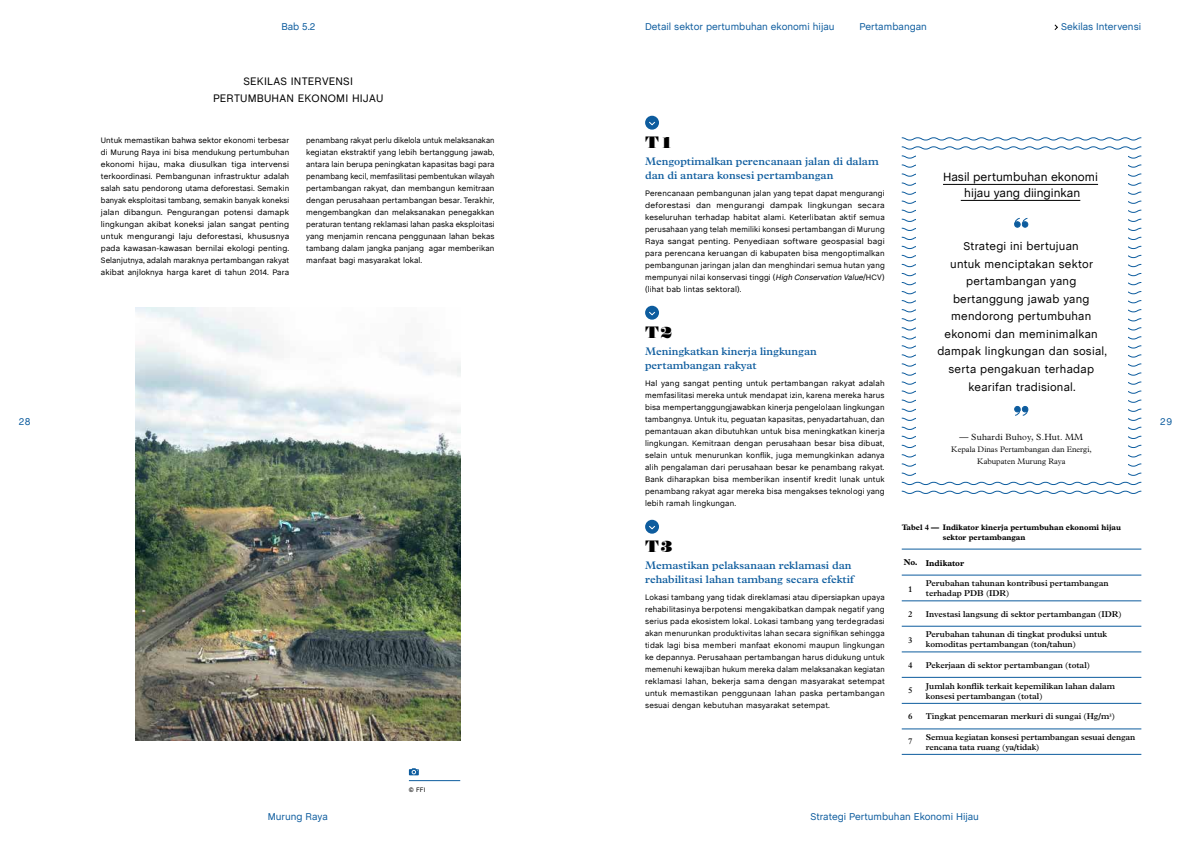
<style>
.page{position:relative;width:1191px;height:842px;background:#fff}
.page>*{position:absolute;margin:0;border:0;box-sizing:border-box;transform-origin:0 0}
.t1{font:16px "Normande BT";color:#000}
.t2{font:12px/16px "Chalet";color:#000;text-align:center}
.t3{font:11.5px/17.6px "Chalet";letter-spacing:.02em;color:#000;text-align:center}
.t4{font:600 11px/14px "Plantin";color:#0d5c9e}
.t5{font:11px/17px "Chalet";letter-spacing:.02em;color:#000;text-align:center}
.t6{font:10px "Chalet";color:#0d5c9e}
.t7{font:300 9px "Plantin";letter-spacing:.02em;color:#000}
.t8{font:600 8.5px/10px "Plantin";color:#000}
.t9{font:700 8.5px "Plantin";color:#000}
.t10{font:8px/12px "Chalet";letter-spacing:.02em;color:#000;text-align:justify}
.t11{font:8px/12px "Chalet";letter-spacing:.02em;color:#000;text-align:justify;scale:.95 1}
.t12{font:700 8px/10px "Plantin";color:#000}
.t13{font:300 8px/12px "Plantin";color:#000;text-align:center}
.t14{font:6.5px "Chalet";color:#000}
.s1{font-style:italic}
</style>
<div class="page">
<div style="left:645px;top:116px;width:14px;height:14px;background:#0d5c9e;border-radius:50%"></div>
<svg style="left:649px;top:121px;width:6px;height:5px"></svg>
<div style="left:645px;top:306px;width:14px;height:14px;background:#0d5c9e;border-radius:50%"></div>
<svg style="left:649px;top:311px;width:6px;height:5px"></svg>
<div style="left:645px;top:520px;width:14px;height:14px;background:#0d5c9e;border-radius:50%"></div>
<svg style="left:649px;top:526px;width:6px;height:4px"></svg>
<hr style="left:901px;top:549px;width:240px;height:1px;background:#0d5c9e">
<hr style="left:901px;top:575px;width:240px;height:1px;background:#0d5c9e">
<hr style="left:901px;top:601px;width:240px;height:1px;background:#0d5c9e">
<hr style="left:901px;top:626px;width:240px;height:1px;background:#0d5c9e">
<hr style="left:901px;top:652px;width:240px;height:1px;background:#0d5c9e">
<hr style="left:901px;top:677px;width:240px;height:1px;background:#0d5c9e">
<hr style="left:901px;top:703px;width:240px;height:1px;background:#0d5c9e">
<hr style="left:901px;top:729px;width:240px;height:1px;background:#0d5c9e">
<hr style="left:901px;top:754px;width:240px;height:1px;background:#0d5c9e">
<svg style="left:901px;top:137px;width:240px;height:311px"></svg>
<svg style="left:901px;top:482px;width:240px;height:3px"></svg>
<svg style="left:901px;top:473px;width:240px;height:3px"></svg>
<svg style="left:901px;top:463px;width:240px;height:4px"></svg>
<svg style="left:901px;top:454px;width:240px;height:3px"></svg>
<div style="left:916px;top:152px;width:211px;height:325px;background:#fff"></div>
<div style="left:1021px;top:221px;width:7px;height:7px;border:1px solid #0d5c9e;border-radius:50%"></div>
<div style="left:1014px;top:221px;width:6px;height:7px;border:1px solid #0d5c9e;border-radius:50%"></div>
<svg style="left:1014px;top:217px;width:14px;height:10px"></svg>
<svg style="left:1014px;top:406px;width:14px;height:10px"></svg>
<hr style="left:943px;top:184px;width:155px;height:1px;background:#000">
<hr style="left:960px;top:200px;width:120px;height:1px;background:#000">
<svg style="left:901px;top:491px;width:240px;height:3px"></svg>
<svg style="left:1054px;top:24px;width:4px;height:6px"></svg>
<hr style="left:409px;top:780px;width:51px;height:1px;background:#0d5c9e">
<svg style="left:409px;top:768px;width:10px;height:7px"></svg>
<img style="left:135px;top:308px;width:325px;height:432px">
<p class="t6" style="left:19px;top:413px;width:13px">28</p>
<p class="t6" style="left:281px;top:19px;width:36px">Bab 5.2</p>
<h3 class="t5" style="left:213px;top:72px;width:172px">SEKILAS INTERVENSI<br>PERTUMBUHAN EKONOMI HIJAU</h3>
<p class="t10" style="left:101px;top:134px;width:190px">Untuk memastikan bahwa sektor ekonomi terbesar di Murung Raya ini bisa mendukung pertumbuhan ekonomi hijau, maka diusulkan tiga intervensi terkoordinasi. Pembangunan infrastruktur adalah salah satu pendorong utama deforestasi. Semakin banyak eksploitasi tambang, semakin banyak koneksi jalan dibangun. Pengurangan potensi damapk lingkungan akibat koneksi jalan sangat penting untuk mengurangi laju deforestasi, khususnya pada kawasan-kawasan bernilai ekologi penting.<br>Selanjutnya, adalah maraknya pertambangan rakyat akibat anjloknya harga karet di tahun 2014. Para</p>
<p class="t11" style="left:306px;top:134px;width:200px">penambang rakyat perlu dikelola untuk melaksanakan kegiatan ekstraktif yang lebih bertanggung jawab, antara lain berupa peningkatan kapasitas bagi para penambang kecil, memfasilitasi pembentukan wilayah pertambangan rakyat, dan membangun kemitraan dengan perusahaan pertambangan besar. Terakhir, mengembangkan dan melaksanakan penegakkan peraturan tentang reklamasi lahan paska eksploitasi yang menjamin rencana penggunaan lahan bekas tambang dalam jangka panjang agar memberikan manfaat bagi masyarakat lokal.</p>
<p class="t6" style="left:268px;top:808px;width:62px">Murung Raya</p>
<p class="t14" style="left:409px;top:785px;width:18px">© FFI</p>
<p class="t6" style="left:645px;top:19px;width:191px">Detail sektor pertumbuhan ekonomi hijau</p>
<p class="t6" style="left:859px;top:19px;width:69px">Pertambangan</p>
<p class="t6" style="left:1061px;top:19px;width:82px">Sekilas Intervensi</p>
<h1 class="t1" style="left:645px;top:132px;width:30px">T1</h1>
<h3 class="t4" style="left:645px;top:154px;width:235px">Mengoptimalkan perencanaan jalan di dalam dan di antara konsesi pertambangan</h3>
<p class="t10" style="left:645px;top:186px;width:241px">Perencanaan pembangunan jalan yang tepat dapat mengurangi deforestasi dan mengurangi dampak lingkungan secara keseluruhan terhadap habitat alami. Keterlibatan aktif semua perusahaan yang telah memiliki konsesi pertambangan di Murung Raya sangat penting. Penyediaan software geospasial bagi para perencana keruangan di kabupaten bisa mengoptimalkan pembangunan jaringan jalan dan menghindari semua hutan yang mempunyai nilai konservasi tinggi (<span class="s1">High Conservation Value</span>/HCV) (lihat bab lintas sektoral).</p>
<h1 class="t1" style="left:645px;top:322px;width:30px">T2</h1>
<h3 class="t4" style="left:645px;top:344px;width:173px">Meningkatkan kinerja lingkungan pertambangan rakyat</h3>
<p class="t10" style="left:645px;top:376px;width:241px">Hal yang sangat penting untuk pertambangan rakyat adalah memfasilitasi mereka untuk mendapat izin, karena mereka harus bisa mempertanggungjawabkan kinerja pengelolaan lingkungan tambangnya. Untuk itu, peguatan kapasitas, penyadartahuan, dan pemantauan akan dibutuhkan untuk bisa meningkatkan kinerja lingkungan. Kemitraan dengan perusahaan besar bisa dibuat, selain untuk menurunkan konflik, juga memungkinkan adanya alih pengalaman dari perusahaan besar ke penambang rakyat.<br>Bank diharapkan bisa memberikan insentif kredit lunak untuk penambang rakyat agar mereka bisa mengakses teknologi yang lebih ramah lingkungan.</p>
<h1 class="t1" style="left:645px;top:536px;width:30px">T3</h1>
<h3 class="t4" style="left:645px;top:558px;width:210px">Memastikan pelaksanaan reklamasi dan rehabilitasi lahan tambang secara efektif</h3>
<p class="t10" style="left:645px;top:590px;width:241px">Lokasi tambang yang tidak direklamasi atau dipersiapkan upaya rehabilitasinya berpotensi mengakibatkan dampak negatif yang serius pada ekosistem lokal. Lokasi tambang yang terdegradasi akan menurunkan produktivitas lahan secara signifikan sehingga tidak lagi bisa memberi manfaat ekonomi maupun lingkungan ke depannya. Perusahaan pertambangan harus didukung untuk memenuhi kewajiban hukum mereka dalam melaksanakan kegiatan reklamasi lahan, bekerja sama dengan masyarakat setempat untuk memastikan penggunaan lahan paska pertambangan sesuai dengan kebutuhan masyarakat setempat.</p>
<h2 class="t2" style="left:943px;top:168px;width:156px">Hasil pertumbuhan ekonomi hijau yang diinginkan</h2>
<h3 class="t3" style="left:937px;top:236px;width:171px">Strategi ini bertujuan<br>untuk menciptakan sektor pertambangan yang bertanggung jawab yang mendorong pertumbuhan ekonomi dan meminimalkan dampak lingkungan dan sosial, serta pengakuan terhadap kearifan tradisional.</h3>
<p class="t7" style="left:959px;top:431px;width:125px">— Suhardi Buhoy, S.Hut. MM</p>
<p class="t13" style="left:951px;top:443px;width:142px">Kepala Dinas Pertambangan dan Energi,<br>Kabupaten Murung Raya</p>
<p class="t12" style="left:942px;top:522px;width:180px;text-indent:-41px">Tabel 4 — Indikator kinerja pertumbuhan ekonomi hijau sektor pertambangan</p>
<p class="t9" style="left:926px;top:558px;width:40px">Indikator</p>
<p class="t8" style="left:908px;top:584px;width:6px">1</p>
<p class="t8" style="left:908px;top:609px;width:6px">2</p>
<p class="t8" style="left:908px;top:635px;width:6px">3</p>
<p class="t8" style="left:908px;top:660px;width:6px">4</p>
<p class="t8" style="left:908px;top:685px;width:6px">5</p>
<p class="t8" style="left:908px;top:711px;width:6px">6</p>
<p class="t8" style="left:908px;top:736px;width:6px">7</p>
<p class="t9" style="left:903px;top:557px;width:16px">No.</p>
<p class="t8" style="left:926px;top:578px;width:184px">Perubahan tahunan kontribusi pertambangan terhadap PDB (IDR)</p>
<p class="t8" style="left:926px;top:609px;width:197px">Investasi langsung di sektor pertambangan (IDR)</p>
<p class="t8" style="left:926px;top:629px;width:183px">Perubahan tahunan di tingkat produksi untuk komoditas pertambangan (ton/tahun)</p>
<p class="t8" style="left:926px;top:660px;width:166px">Pekerjaan di sektor pertambangan (total)</p>
<p class="t8" style="left:926px;top:681px;width:191px">Jumlah konflik terkait kepemilikan lahan dalam konsesi pertambangan (total)</p>
<p class="t8" style="left:926px;top:711px;width:191px">Tingkat pencemaran merkuri di sungai (Hg/m<sup>3</sup>)</p>
<p class="t8" style="left:926px;top:732px;width:211px">Semua kegiatan konsesi pertambangan sesuai dengan rencana tata ruang (ya/tidak)</p>
<p class="t6" style="left:810px;top:808px;width:170px">Strategi Pertumbuhan Ekonomi Hijau</p>
<p class="t6" style="left:1160px;top:413px;width:13px">29</p>
</div>
